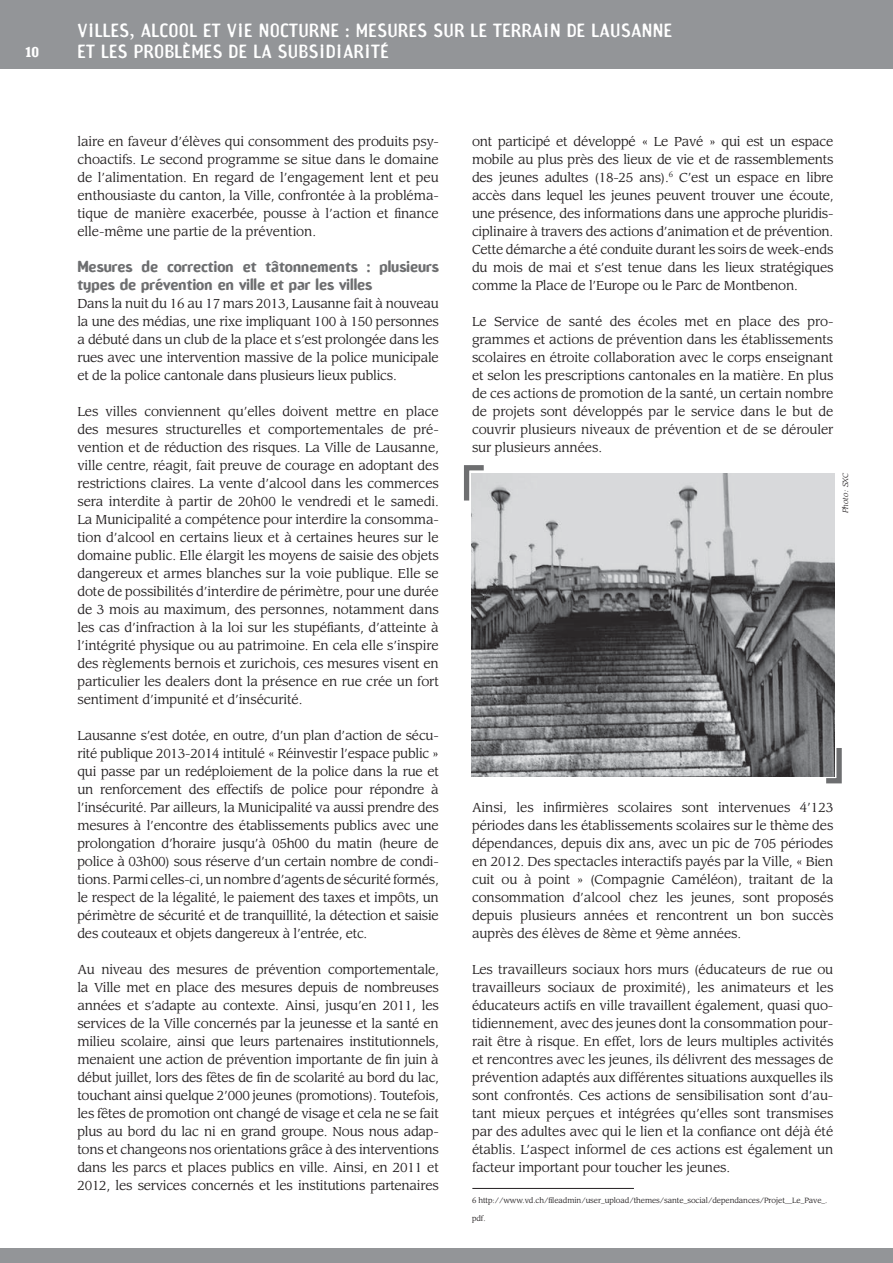
<style>
.page{position:relative;width:893px;height:1263px;background:#fff}
.page>*{position:absolute;margin:0;border:0;box-sizing:border-box;transform-origin:0 0}
.t1{font:18px/21.6px "Amoebia Sans";letter-spacing:.02em;color:#fff}
.t2{font:700 15px/18px "Amoebia";color:#6d6e70}
.t3{font:700 13.5px "Amoebia";color:#fff}
.t4{font:12.75px/18px "Leawood";letter-spacing:-.01em;color:#231f20;text-align:justify}
.t5{font:7.5px "Leawood";letter-spacing:-.01em;color:#231f20}
.t6{font:italic 7.5px "Leawood";color:#231f20}
</style>
<div class="page">
<div style="left:0;top:0;width:893px;height:68px;background:#939598"></div>
<div style="left:0;top:1249px;width:893px;height:14px;background:#939598"></div>
<hr style="left:472px;top:1188px;width:162px;height:1px;background:#231f20">
<img style="left:471px;top:473px;width:363px;height:304px">
<svg style="left:821px;top:743px;width:21px;height:41px"></svg>
<svg style="left:464px;top:465px;width:25px;height:41px"></svg>
<p class="t3" style="left:26px;top:46px;width:15px">10</p>
<h1 class="t1" style="left:77px;top:21px;width:596px">VILLES, ALCOOL ET VIE NOCTURNE : MESURES SUR LE TERRAIN DE LAUSANNE<br>ET LES PROBLÈMES DE LA SUBSIDIARITÉ</h1>
<p class="t4" style="left:77px;top:133px;width:363px">laire en faveur d’élèves qui consomment des produits psy&shy;choactifs. Le second programme se situe dans le domaine de l’alimentation. En regard de l’engagement lent et peu enthousiaste du canton, la Ville, confrontée à la probléma&shy;tique de manière exacerbée, pousse à l’action et finance elle-même une partie de la prévention.</p>
<p class="t2" style="left:77px;top:258px;width:363px">Mesures de correction et tâtonnements : plusieurs types de prévention en ville et par les villes</p>
<p class="t4" style="left:77px;top:295px;width:363px">Dans la nuit du 16 au 17 mars 2013, Lausanne fait à nouveau la une des médias, une rixe impliquant 100 à 150 personnes a débuté dans un club de la place et s’est prolongée dans les rues avec une intervention massive de la police municipale et de la police cantonale dans plusieurs lieux publics.</p>
<p class="t4" style="left:77px;top:403px;width:363px">Les villes conviennent qu’elles doivent mettre en place des mesures structurelles et comportementales de pré&shy;vention et de réduction des risques. La Ville de Lausanne, ville centre, réagit, fait preuve de courage en adoptant des restrictions claires. La vente d’alcool dans les commerces sera interdite à partir de 20h00 le vendredi et le samedi.<br>La Municipalité a compétence pour interdire la consomma&shy;tion d’alcool en certains lieux et à certaines heures sur le domaine public. Elle élargit les moyens de saisie des objets dangereux et armes blanches sur la voie publique. Elle se dote de possibilités d’interdire de périmètre, pour une durée de 3 mois au maximum, des personnes, notamment dans les cas d’infraction à la loi sur les stupéfiants, d’atteinte à l’intégrité physique ou au patrimoine. En cela elle s’inspire des règlements bernois et zurichois, ces mesures visent en particulier les dealers dont la présence en rue crée un fort sentiment d’impunité et d’insécurité.</p>
<p class="t4" style="left:77px;top:727px;width:363px">Lausanne s’est dotée, en outre, d’un plan d’action de sécu&shy;rité publique 2013-2014 intitulé « Réinvestir l’espace public » qui passe par un redéploiement de la police dans la rue et un renforcement des effectifs de police pour répondre à l’insécurité. Par ailleurs, la Municipalité va aussi prendre des mesures à l’encontre des établissements publics avec une prolongation d’horaire jusqu’à 05h00 du matin (heure de police à 03h00) sous réserve d’un certain nombre de condi&shy;tions. Parmi celles-ci, un nombre d’agents de sécurité formés, le respect de la légalité, le paiement des taxes et impôts, un périmètre de sécurité et de tranquillité, la détection et saisie des couteaux et objets dangereux à l’entrée, etc.</p>
<p class="t4" style="left:77px;top:961px;width:363px">Au niveau des mesures de prévention comportementale, la Ville met en place des mesures depuis de nombreuses années et s’adapte au contexte. Ainsi, jusqu’en 2011, les services de la Ville concernés par la jeunesse et la santé en milieu scolaire, ainsi que leurs partenaires institutionnels, menaient une action de prévention importante de fin juin à début juillet, lors des fêtes de fin de scolarité au bord du lac, touchant ainsi quelque 2’000 jeunes (promotions). Toutefois, les fêtes de promotion ont changé de visage et cela ne se fait plus au bord du lac ni en grand groupe. Nous nous adap&shy;tons et changeons nos orientations grâce à des interventions dans les parcs et places publics en ville. Ainsi, en 2011 et 2012, les services concernés et les institutions partenaires</p>
<p class="t4" style="left:472px;top:133px;width:363px">ont participé et développé « Le Pavé » qui est un espace mobile au plus près des lieux de vie et de rassemblements des jeunes adultes (18-25 ans).<sup>6</sup> C’est un espace en libre accès dans lequel les jeunes peuvent trouver une écoute, une présence, des informations dans une approche pluridis&shy;ciplinaire à travers des actions d’animation et de prévention.<br>Cette démarche a été conduite durant les soirs de week-ends du mois de mai et s’est tenue dans les lieux stratégiques comme la Place de l’Europe ou le Parc de Montbenon.</p>
<p class="t4" style="left:472px;top:313px;width:363px">Le Service de santé des écoles met en place des pro&shy;grammes et actions de prévention dans les établissements scolaires en étroite collaboration avec le corps enseignant et selon les prescriptions cantonales en la matière. En plus de ces actions de promotion de la santé, un certain nombre de projets sont développés par le service dans le but de couvrir plusieurs niveaux de prévention et de se dérouler sur plusieurs années.</p>
<p class="t6" style="left:842px;top:513px;width:42px;rotate:-90deg">Photo : SXC</p>
<p class="t4" style="left:472px;top:799px;width:363px">Ainsi, les infirmières scolaires sont intervenues 4’123 périodes dans les établissements scolaires sur le thème des dépendances, depuis dix ans, avec un pic de 705 périodes en 2012. Des spectacles interactifs payés par la Ville, « Bien cuit ou à point » (Compagnie Caméléon), traitant de la consommation d’alcool chez les jeunes, sont proposés depuis plusieurs années et rencontrent un bon succès auprès des élèves de 8ème et 9ème années.</p>
<p class="t4" style="left:472px;top:961px;width:363px">Les travailleurs sociaux hors murs (éducateurs de rue ou travailleurs sociaux de proximité), les animateurs et les éducateurs actifs en ville travaillent également, quasi quo&shy;tidiennement, avec des jeunes dont la consommation pour&shy;rait être à risque. En effet, lors de leurs multiples activités et rencontres avec les jeunes, ils délivrent des messages de prévention adaptés aux différentes situations auxquelles ils sont confrontés. Ces actions de sensibilisation sont d’au&shy;tant mieux perçues et intégrées qu’elles sont transmises par des adultes avec qui le lien et la confiance ont déjà été établis. L’aspect informel de ces actions est également un facteur important pour toucher les jeunes.</p>
<p class="t5" style="left:472px;top:1197px;width:357px">6 http://www.vd.ch/fileadmin/user_upload/themes/sante_social/dependances/Projet__Le_Pave_.</p>
<p class="t5" style="left:472px;top:1215px;width:15px">pdf.</p>
</div>
